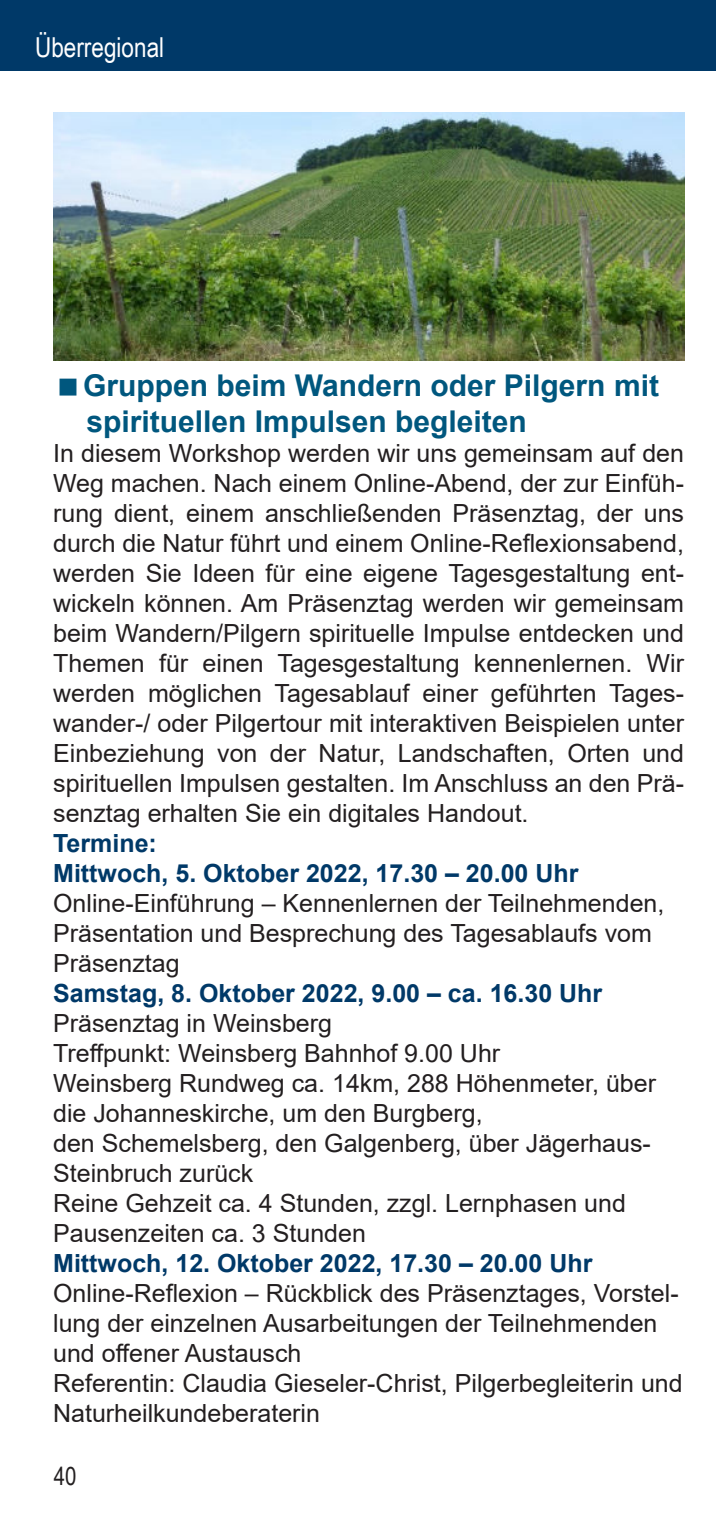
<style>
.page{position:relative;width:716px;height:1531px;background:#fff}
.page>*{position:absolute;margin:0;border:0;box-sizing:border-box;transform-origin:0 0}
.t1{font:700 30px/36px "Arial";color:#00577e}
.t2{font:27.5px "Arial Narrow";color:#fff}
.t3{font:25px/30px "Arial";color:#231f20}
.t4{font:700 25px/30px "Arial";color:#003968}
.t5{font:25px "Arial Narrow";color:#231f20}
</style>
<div class="page">
<div style="left:0;top:0;width:716px;height:71px;background:#003968"></div>
<img style="left:53px;top:112px;width:631px;height:248px">
<p class="t2" style="left:35px;top:37px;width:131px">Überregional</p>
<p class="t1" style="left:83px;top:370px;width:577px">Gruppen beim Wandern oder Pilgern mit spirituellen Impulsen begleiten</p>
<p class="t3" style="left:53px;top:438px;width:632px;text-align:justify">In diesem Workshop werden wir uns gemeinsam auf den Weg machen. Nach einem Online-Abend, der zur Einfüh&shy;rung dient, einem anschließenden Präsenztag, der uns durch die Natur führt und einem Online-Reflexionsabend, werden Sie Ideen für eine eigene Tagesgestaltung ent&shy;wickeln können. Am Präsenztag werden wir gemeinsam beim Wandern/Pilgern spirituelle Impulse entdecken und Themen für einen Tagesgestaltung kennenlernen. Wir werden möglichen Tagesablauf einer geführten Tages&shy;wander-/ oder Pilgertour mit interaktiven Beispielen unter Einbeziehung von der Natur, Landschaften, Orten und spirituellen Impulsen gestalten. Im Anschluss an den Prä&shy;senztag erhalten Sie ein digitales Handout.</p>
<p class="t4" style="left:53px;top:831px;width:527px">Termine:<br>Mittwoch, 5. Oktober 2022, 17.30 – 20.00 Uhr</p>
<p class="t3" style="left:53px;top:888px;width:613px">Online-Einführung – Kennenlernen der Teilnehmenden,<br>Präsentation und Besprechung des Tagesablaufs vom<br>Präsenztag</p>
<p class="t4" style="left:53px;top:981px;width:550px">Samstag, 8. Oktober 2022, 9.00 – ca. 16.30 Uhr</p>
<p class="t3" style="left:53px;top:1008px;width:604px">Präsenztag in Weinsberg<br>Treffpunkt: Weinsberg Bahnhof 9.00 Uhr<br>Weinsberg Rundweg ca. 14km, 288 Höhenmeter, über die Johanneskirche, um den Burgberg,<br>den Schemelsberg, den Galgenberg, über Jägerhaus-Steinbruch zurück<br>Reine Gehzeit ca. 4 Stunden, zzgl. Lernphasen und Pausenzeiten ca. 3 Stunden</p>
<p class="t4" style="left:53px;top:1251px;width:541px">Mittwoch, 12. Oktober 2022, 17.30 – 20.00 Uhr</p>
<p class="t3" style="left:53px;top:1278px;width:631px">Online-Reflexion – Rückblick des Präsenztages, Vorstel&shy;lung der einzelnen Ausarbeitungen der Teilnehmenden und offener Austausch<br>Referentin: Claudia Gieseler-Christ, Pilgerbegleiterin und Naturheilkundeberaterin</p>
<p class="t5" style="left:54px;top:1467px;width:24px">40</p>
</div>
